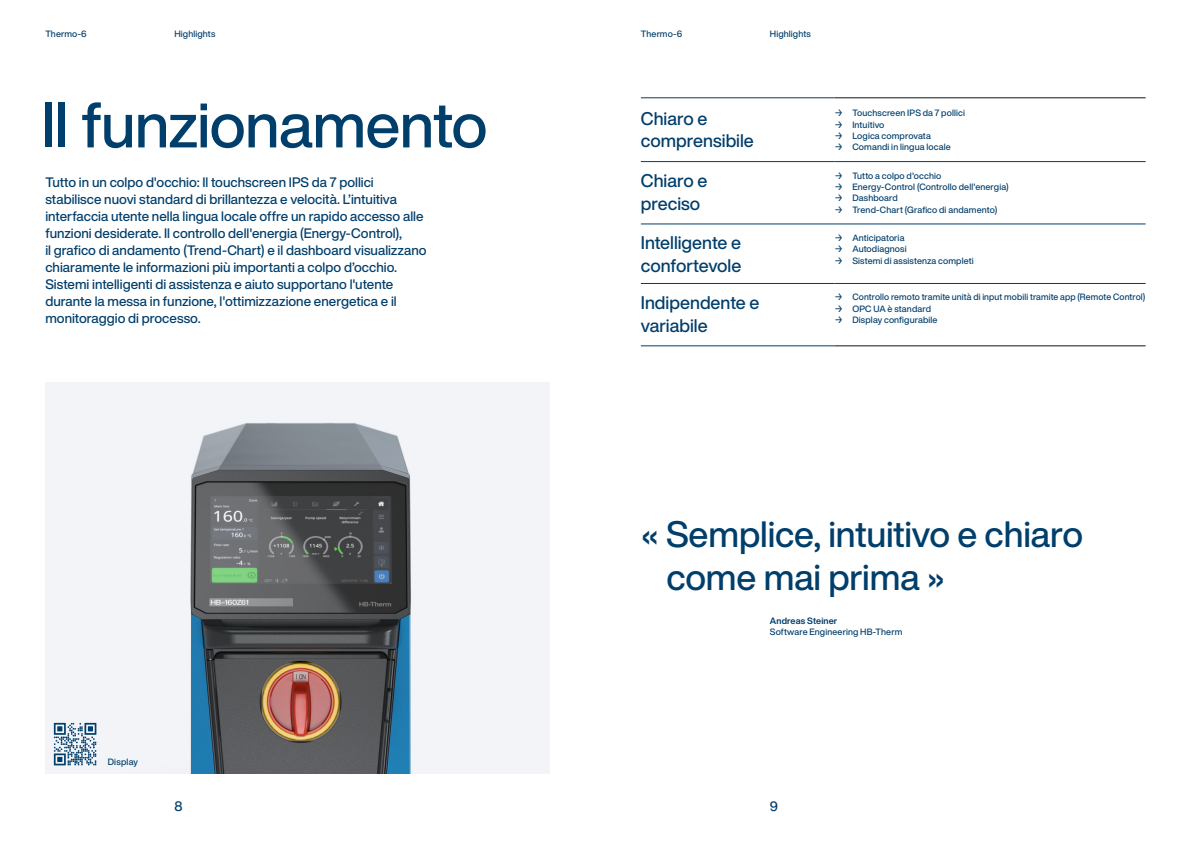
<style>
.page{position:relative;width:1191px;height:842px;background:#fff}
.page>*{position:absolute;margin:0;border:0;box-sizing:border-box;transform-origin:0 0}
.t1{font:500 63px "Helvetica Now Display";letter-spacing:-.015em;color:#003e6b}
.t2{font:500 36px/42.5px "Helvetica Now Display";letter-spacing:-.005em;color:#003e6b}
.t3{font:500 18px/22.7px "Helvetica Now Display";color:#003e6b}
.t4{font:500 13.5px/17px "Helvetica Now Display";color:#003e6b}
.t5{font:500 9px "Helvetica Now Display";letter-spacing:.015em;color:#003e6b}
.t6{font:700 9px "Helvetica Now Display";letter-spacing:.01em;color:#003e6b}
</style>
<div class="page">
<img style="left:45px;top:383px;width:505px;height:391px">
<hr style="left:834px;top:98px;width:311px;height:1px;background:#131413">
<hr style="left:834px;top:346px;width:311px;height:1px;background:#131413">
<hr style="left:834px;top:161px;width:311px;height:1px;background:#003e6b">
<hr style="left:834px;top:224px;width:311px;height:1px;background:#003e6b">
<hr style="left:834px;top:283px;width:311px;height:1px;background:#003e6b">
<hr style="left:641px;top:98px;width:193px;height:1px;background:#003e6b">
<hr style="left:641px;top:161px;width:193px;height:1px;background:#003e6b">
<hr style="left:641px;top:224px;width:193px;height:1px;background:#003e6b">
<hr style="left:641px;top:283px;width:193px;height:1px;background:#003e6b">
<hr style="left:641px;top:346px;width:193px;height:1px;background:#003e6b">
<svg style="left:54px;top:723px;width:42px;height:42px"></svg>
<p class="t5" style="left:45px;top:27px;width:43px">Thermo-6</p>
<p class="t5" style="left:174px;top:27px;width:42px">Highlights</p>
<p class="t5" style="left:641px;top:27px;width:43px">Thermo-6</p>
<p class="t5" style="left:770px;top:27px;width:42px">Highlights</p>
<h1 class="t1" style="left:41px;top:81px;width:448px">Il funzionamento</h1>
<p class="t4" style="left:45px;top:174px;width:383px">Tutto in un colpo d'occhio: Il touchscreen IPS da 7 pollici stabilisce nuovi standard di brillantezza e velocità. L’intuitiva interfaccia utente nella lingua locale offre un rapido accesso alle funzioni desiderate. Il controllo dell'energia (Energy-Control),<br>il grafico di andamento (Trend-Chart) e il dashboard visualizzano chiaramente le informazioni più importanti a colpo d’occhio.<br>Sistemi intelligenti di assistenza e aiuto supportano l'utente durante la messa in funzione, l'ottimizzazione energetica e il monitoraggio di processo.</p>
<p class="t5" style="left:108px;top:756px;width:32px">Display</p>
<h3 class="t3" style="left:641px;top:107px;width:115px">Chiaro e comprensibile</h3>
<p class="t5" style="left:834px;top:107px;width:132px">→ Touchscreen IPS da 7 pollici</p>
<p class="t5" style="left:834px;top:118px;width:52px">→ Intuitivo</p>
<p class="t5" style="left:834px;top:129px;width:98px">→ Logica comprovata</p>
<p class="t5" style="left:834px;top:141px;width:118px">→ Comandi in lingua locale</p>
<h3 class="t3" style="left:641px;top:169px;width:68px">Chiaro e preciso</h3>
<p class="t5" style="left:834px;top:169px;width:108px">→ Tutto a colpo d'occhio</p>
<p class="t5" style="left:834px;top:180px;width:176px">→ Energy-Control (Controllo dell'energia)</p>
<p class="t5" style="left:834px;top:192px;width:65px">→ Dashboard</p>
<p class="t5" style="left:834px;top:203px;width:164px">→ Trend-Chart (Grafico di andamento)</p>
<h3 class="t3" style="left:641px;top:232px;width:102px">Intelligente e confortevole</h3>
<p class="t5" style="left:834px;top:232px;width:72px">→ Anticipatoria</p>
<p class="t5" style="left:834px;top:243px;width:74px">→ Autodiagnosi</p>
<p class="t5" style="left:834px;top:254px;width:141px">→ Sistemi di assistenza completi</p>
<h3 class="t3" style="left:641px;top:291px;width:120px">Indipendente e variabile</h3>
<p class="t5" style="left:834px;top:291px;width:312px">→ Controllo remoto tramite unità di input mobili tramite app (Remote Control)</p>
<p class="t5" style="left:834px;top:302px;width:98px">→ OPC UA è standard</p>
<p class="t5" style="left:834px;top:314px;width:105px">→ Display configurabile</p>
<h2 class="t2" style="left:666px;top:513px;width:418px;text-indent:-26px">« Semplice, intuitivo e chiaro come mai prima »</h2>
<p class="t6" style="left:770px;top:614px;width:69px">Andreas Steiner</p>
<p class="t5" style="left:770px;top:626px;width:134px">Software Engineering HB-Therm</p>
<p class="t4" style="left:174px;top:797px;width:10px">8</p>
<p class="t4" style="left:770px;top:797px;width:10px">9</p>
</div>
